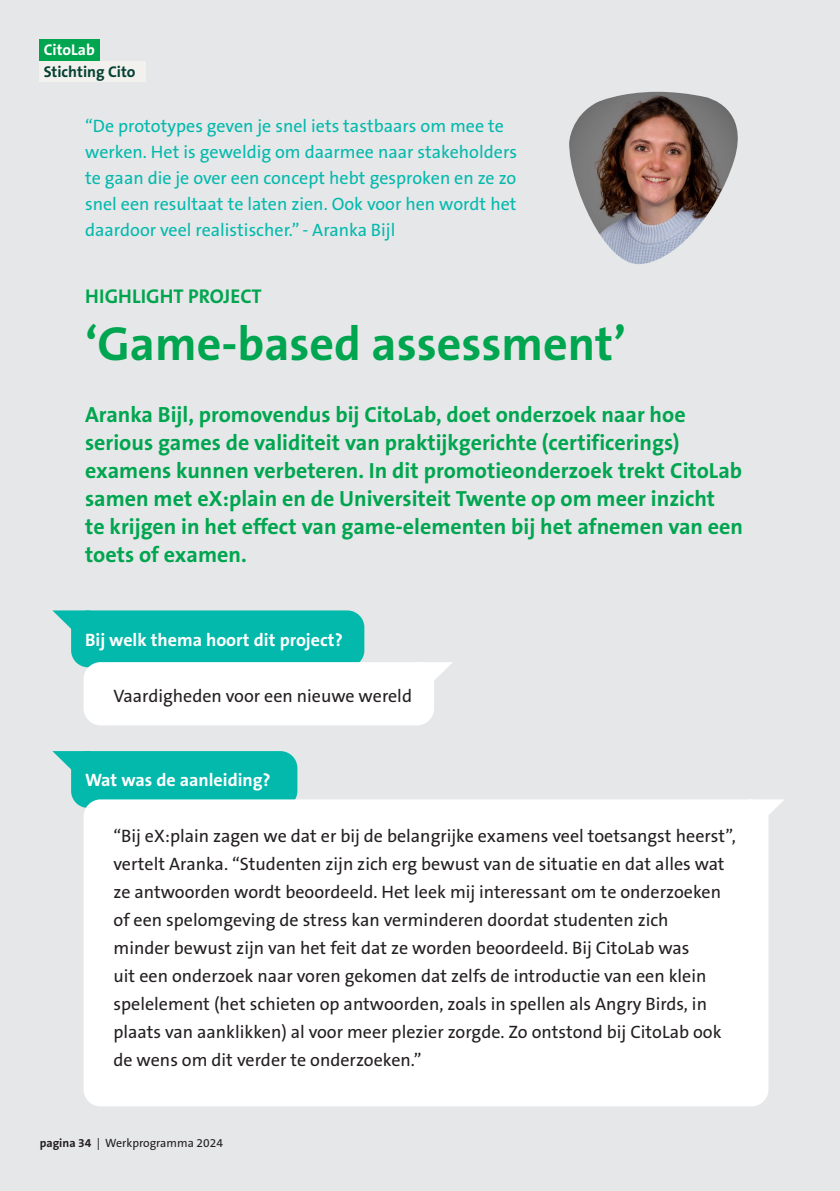
<style>
.page{position:relative;width:840px;height:1191px;background:#fff}
.page>*{position:absolute;margin:0;border:0;box-sizing:border-box;transform-origin:0 0}
.t1{font:700 48px "The Sans B7";color:#00a54f}
.t2{font:700 22px/28px "The Sans B7";color:#00a54f}
.t3{font:700 20px "The Sans B7";color:#00a54f}
.t4{font:18px/28px "The Sans B5 Plain";color:#231f20}
.t5{font:18px/26px "The Sans B5 Plain";color:#03b9ac}
.t6{font:700 18px "The Sans B7";color:#fff}
.t7{font:700 15.6px "The Sans B7";color:#054133}
.t8{font:700 15.6px "The Sans B7";color:#fff}
.t9{font:12px "The Sans B5 Plain";color:#231f20}
.s1{font-family:"The Sans B7";font-weight:700}
</style>
<div class="page">
<div style="left:0;top:0;width:839px;height:1191px;background:#e6e7e9"></div>
<div style="left:71px;top:610px;width:293px;height:57px;background:#03b9ac;border-radius:17px"></div>
<svg style="left:52px;top:610px;width:38px;height:21px"></svg>
<div style="left:71px;top:751px;width:226px;height:57px;background:#03b9ac;border-radius:17px"></div>
<svg style="left:52px;top:751px;width:32px;height:20px"></svg>
<div style="left:83px;top:799px;width:685px;height:307px;background:#fff;border-radius:17px"></div>
<svg style="left:746px;top:799px;width:38px;height:21px"></svg>
<div style="left:83px;top:662px;width:351px;height:63px;background:#fff;border-radius:17px"></div>
<svg style="left:421px;top:662px;width:31px;height:18px"></svg>
<img style="left:569px;top:92px;width:169px;height:172px">
<div style="left:40px;top:40px;width:60px;height:21px;background:#00a54f"></div>
<div style="left:40px;top:61px;width:106px;height:21px;background:#f2f1ee"></div>
<p class="t8" style="left:44px;top:41px;width:53px">CitoLab</p>
<p class="t7" style="left:44px;top:63px;width:93px">Stichting Cito</p>
<p class="t5" style="left:85px;top:113px;width:433px">“De prototypes geven je snel iets tastbaars om mee te werken. Het is geweldig om daarmee naar stakeholders te gaan die je over een concept hebt gesproken en ze zo snel een resultaat te laten zien. Ook voor hen wordt het daardoor veel realistischer.” - Aranka Bijl</p>
<p class="t3" style="left:85px;top:286px;width:178px">HIGHLIGHT PROJECT</p>
<p class="t1" style="left:85px;top:318px;width:542px">‘Game-based assessment’</p>
<p class="t2" style="left:85px;top:401px;width:601px">Aranka Bijl, promovendus bij CitoLab, doet onderzoek naar hoe</p>
<p class="t2" style="left:85px;top:429px;width:595px">serious games de validiteit van praktijkgerichte (certificerings)</p>
<p class="t2" style="left:85px;top:457px;width:658px">examens kunnen verbeteren. In dit promotieonderzoek trekt CitoLab samen met eX:plain en de Universiteit Twente op om meer inzicht</p>
<p class="t2" style="left:85px;top:513px;width:659px">te krijgen in het effect van game-elementen bij het afnemen van een toets of examen.</p>
<p class="t6" style="left:85px;top:630px;width:259px">Bij welk thema hoort dit project?</p>
<p class="t4" style="left:113px;top:683px;width:300px">Vaardigheden voor een nieuwe wereld</p>
<p class="t6" style="left:85px;top:770px;width:187px">Wat was de aanleiding?</p>
<p class="t4" style="left:113px;top:823px;width:623px">“Bij eX:plain zagen we dat er bij de belangrijke examens veel toetsangst heerst”, vertelt Aranka. “Studenten zijn zich erg bewust van de situatie en dat alles wat ze antwoorden wordt beoordeeld. Het leek mij interessant om te onderzoeken of een spelomgeving de stress kan verminderen doordat studenten zich<br>minder bewust zijn van het feit dat ze worden beoordeeld. Bij CitoLab was<br>uit een onderzoek naar voren gekomen dat zelfs de introductie van een klein spelelement (het schieten op antwoorden, zoals in spellen als Angry Birds, in plaats van aanklikken) al voor meer plezier zorgde. Zo ontstond bij CitoLab ook de wens om dit verder te onderzoeken.”</p>
<p class="t9" style="left:40px;top:1137px;width:185px"><span class="s1">pagina 34</span> | Werkprogramma 2024</p>
</div>
